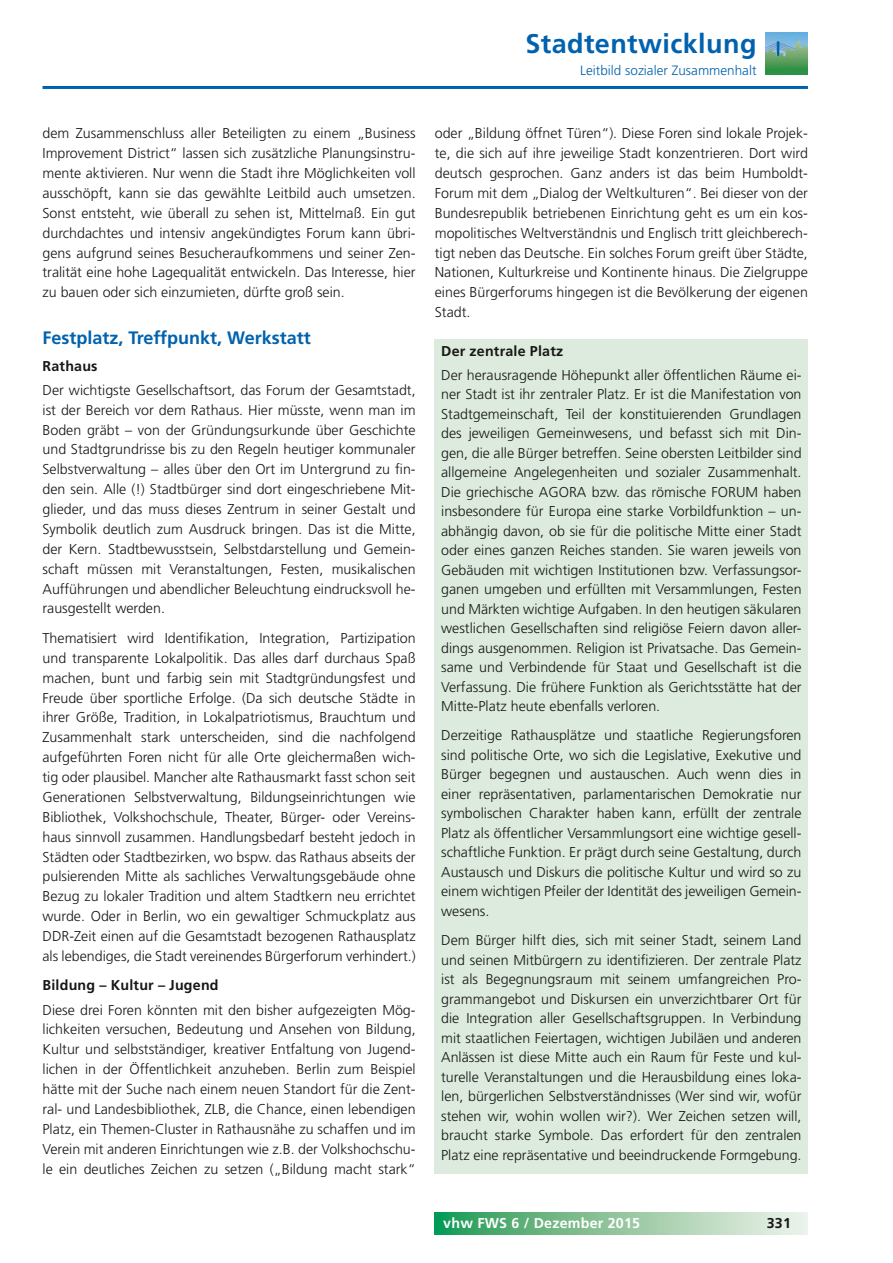
<style>
.page{position:relative;width:893px;height:1263px;background:#fff}
.page>*{position:absolute;margin:0;border:0;box-sizing:border-box;transform-origin:0 0}
.t1{font:700 27px "Frutiger LT";letter-spacing:.015em;color:#0062ae}
.t2{font:700 18px "Frutiger LT";color:#0062ae}
.t3{font:300 14.25px/19.8px "Frutiger LT";color:#181716;text-align:justify}
.t4{font:700 14.25px "Frutiger LT";letter-spacing:.015em;color:#181716}
.t5{font:700 14.25px "Frutiger LT";letter-spacing:.015em;color:#fff}
.t6{font:300 13.5px "Frutiger LT";color:#0062ae}
</style>
<div class="page">
<hr style="left:43px;top:86px;width:765px;height:3px;background:#0062ae">
<svg style="left:435px;top:1213px;width:373px;height:21px;background:#8ec69f"></svg>
<img style="left:766px;top:32px;width:42px;height:43px">
<div style="left:435px;top:339px;width:373px;height:835px;background:#dcebdd"></div>
<h1 class="t1" style="left:525px;top:28px;width:233px">Stadtentwicklung</h1>
<p class="t6" style="left:580px;top:62px;width:178px">Leitbild sozialer Zusammenhalt</p>
<p class="t3" style="left:43px;top:124px;width:375px">dem Zusammenschluss aller Beteiligten zu einem „Business Improvement District“ lassen sich zusätzliche Planungsinstru&shy;mente aktivieren. Nur wenn die Stadt ihre Möglichkeiten voll ausschöpft, kann sie das gewählte Leitbild auch umsetzen.<br>Sonst entsteht, wie überall zu sehen ist, Mittelmaß. Ein gut durchdachtes und intensiv angekündigtes Forum kann übri&shy;gens aufgrund seines Besucheraufkommens und seiner Zen&shy;tralität eine hohe Lagequalität entwickeln. Das Interesse, hier zu bauen oder sich einzumieten, dürfte groß sein.</p>
<p class="t2" style="left:43px;top:328px;width:270px">Festplatz, Treffpunkt, Werkstatt</p>
<p class="t4" style="left:43px;top:357px;width:57px">Rathaus</p>
<p class="t3" style="left:43px;top:380px;width:375px">Der wichtigste Gesellschaftsort, das Forum der Gesamtstadt, ist der Bereich vor dem Rathaus. Hier müsste, wenn man im Boden gräbt – von der Gründungsurkunde über Geschichte und Stadtgrundrisse bis zu den Regeln heutiger kommunaler Selbstverwaltung – alles über den Ort im Untergrund zu fin&shy;den sein. Alle (!) Stadtbürger sind dort eingeschriebene Mit&shy;glieder, und das muss dieses Zentrum in seiner Gestalt und Symbolik deutlich zum Ausdruck bringen. Das ist die Mitte, der Kern. Stadtbewusstsein, Selbstdarstellung und Gemein&shy;schaft müssen mit Veranstaltungen, Festen, musikalischen Aufführungen und abendlicher Beleuchtung eindrucksvoll he&shy;rausgestellt werden.</p>
<p class="t3" style="left:43px;top:628px;width:375px">Thematisiert wird Identifikation, Integration, Partizipation und transparente Lokalpolitik. Das alles darf durchaus Spaß machen, bunt und farbig sein mit Stadtgründungsfest und Freude über sportliche Erfolge. (Da sich deutsche Städte in ihrer Größe, Tradition, in Lokalpatriotismus, Brauchtum und Zusammenhalt stark unterscheiden, sind die nachfolgend aufgeführten Foren nicht für alle Orte gleichermaßen wich&shy;tig oder plausibel. Mancher alte Rathausmarkt fasst schon seit Generationen Selbstverwaltung, Bildungseinrichtungen wie Bibliothek, Volkshochschule, Theater, Bürger- oder Vereins&shy;haus sinnvoll zusammen. Handlungsbedarf besteht jedoch in Städten oder Stadtbezirken, wo bspw. das Rathaus abseits der pulsierenden Mitte als sachliches Verwaltungsgebäude ohne Bezug zu lokaler Tradition und altem Stadtkern neu errichtet wurde. Oder in Berlin, wo ein gewaltiger Schmuckplatz aus DDR-Zeit einen auf die Gesamtstadt bezogenen Rathausplatz als lebendiges, die Stadt vereinendes Bürgerforum verhindert.)</p>
<p class="t4" style="left:43px;top:977px;width:178px">Bildung – Kultur – Jugend</p>
<p class="t3" style="left:43px;top:1000px;width:375px">Diese drei Foren könnten mit den bisher aufgezeigten Mög&shy;lichkeiten versuchen, Bedeutung und Ansehen von Bildung, Kultur und selbstständiger, kreativer Entfaltung von Jugend&shy;lichen in der Öffentlichkeit anzuheben. Berlin zum Beispiel hätte mit der Suche nach einem neuen Standort für die Zent&shy;ral- und Landesbibliothek, ZLB, die Chance, einen lebendigen Platz, ein Themen-Cluster in Rathausnähe zu schaffen und im Verein mit anderen Einrichtungen wie z.B. der Volkshochschu&shy;le ein deutliches Zeichen zu setzen („Bildung macht stark“</p>
<p class="t3" style="left:435px;top:124px;width:375px">oder „Bildung öffnet Türen“). Diese Foren sind lokale Projek&shy;te, die sich auf ihre jeweilige Stadt konzentrieren. Dort wird deutsch gesprochen. Ganz anders ist das beim Humboldt-Forum mit dem „Dialog der Weltkulturen“. Bei dieser von der Bundesrepublik betriebenen Einrichtung geht es um ein kos&shy;mopolitisches Weltverständnis und Englisch tritt gleichberech&shy;tigt neben das Deutsche. Ein solches Forum greift über Städte, Nationen, Kulturkreise und Kontinente hinaus. Die Zielgruppe eines Bürgerforums hingegen ist die Bevölkerung der eigenen Stadt.</p>
<p class="t4" style="left:441px;top:342px;width:124px">Der zentrale Platz</p>
<p class="t3" style="left:441px;top:365px;width:362px">Der herausragende Höhepunkt aller öffentlichen Räume ei&shy;ner Stadt ist ihr zentraler Platz. Er ist die Manifestation von Stadtgemeinschaft, Teil der konstituierenden Grundlagen des jeweiligen Gemeinwesens, und befasst sich mit Din&shy;gen, die alle Bürger betreffen. Seine obersten Leitbilder sind allgemeine Angelegenheiten und sozialer Zusammenhalt.<br>Die griechische AGORA bzw. das römische FORUM haben insbesondere für Europa eine starke Vorbildfunktion – un&shy;abhängig davon, ob sie für die politische Mitte einer Stadt oder eines ganzen Reiches standen. Sie waren jeweils von Gebäuden mit wichtigen Institutionen bzw. Verfassungsor&shy;ganen umgeben und erfüllten mit Versammlungen, Festen und Märkten wichtige Aufgaben. In den heutigen säkularen westlichen Gesellschaften sind religiöse Feiern davon aller&shy;dings ausgenommen. Religion ist Privatsache. Das Gemein&shy;same und Verbindende für Staat und Gesellschaft ist die Verfassung. Die frühere Funktion als Gerichtsstätte hat der Mitte-Platz heute ebenfalls verloren.</p>
<p class="t3" style="left:441px;top:726px;width:362px">Derzeitige Rathausplätze und staatliche Regierungsforen sind politische Orte, wo sich die Legislative, Exekutive und Bürger begegnen und austauschen. Auch wenn dies in einer repräsentativen, parlamentarischen Demokratie nur symbolischen Charakter haben kann, erfüllt der zentrale Platz als öffentlicher Versammlungsort eine wichtige gesell&shy;schaftliche Funktion. Er prägt durch seine Gestaltung, durch Austausch und Diskurs die politische Kultur und wird so zu einem wichtigen Pfeiler der Identität des jeweiligen Gemein&shy;wesens.</p>
<p class="t3" style="left:441px;top:930px;width:362px">Dem Bürger hilft dies, sich mit seiner Stadt, seinem Land und seinen Mitbürgern zu identifizieren. Der zentrale Platz ist als Begegnungsraum mit seinem umfangreichen Pro&shy;grammangebot und Diskursen ein unverzichtbarer Ort für die Integration aller Gesellschaftsgruppen. In Verbindung mit staatlichen Feiertagen, wichtigen Jubiläen und anderen Anlässen ist diese Mitte auch ein Raum für Feste und kul&shy;turelle Veranstaltungen und die Herausbildung eines loka&shy;len, bürgerlichen Selbstverständnisses (Wer sind wir, wofür stehen wir, wohin wollen wir?). Wer Zeichen setzen will, braucht starke Symbole. Das erfordert für den zentralen Platz eine repräsentative und beeindruckende Formgebung.</p>
<p class="t5" style="left:443px;top:1215px;width:198px">vhw FWS 6 / Dezember 2015</p>
<p class="t4" style="left:767px;top:1214px;width:26px">331</p>
</div>
